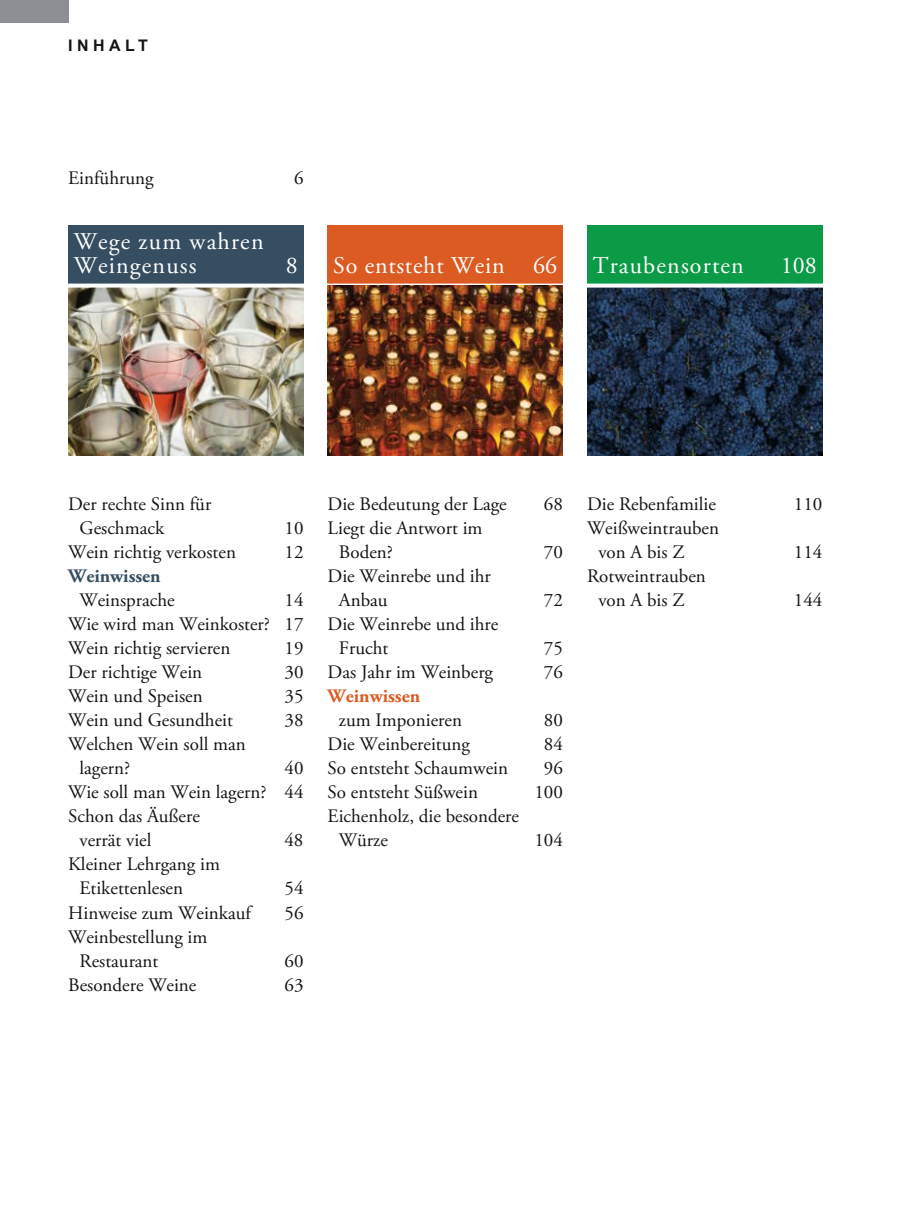
<style>
.page{position:relative;width:907px;height:1219px;background:#fff}
.page>*{position:absolute;margin:0;border:0;box-sizing:border-box;transform-origin:0 0}
.t1{font:24px/24px "Adobe Garamond Pro";letter-spacing:.05em;color:#fff}
.t2{font:24px "Adobe Garamond Pro";letter-spacing:.03em;color:#fff}
.t3{font:19px/24px "Adobe Garamond Pro";color:#141414}
.t4{font:700 19px "Adobe Garamond Pro";color:#364e61}
.t5{font:700 19px "Adobe Garamond Pro";color:#db5b22}
.t6{font:700 16px "Arial";letter-spacing:.28em;color:#141414}
</style>
<div class="page">
<div style="left:0;top:0;width:68px;height:23px;background:#8d8f94"></div>
<div style="left:68px;top:225px;width:235px;height:60px;background:#364e61"></div>
<div style="left:328px;top:225px;width:235px;height:60px;background:#db5b22"></div>
<img style="left:68px;top:287px;width:235px;height:169px">
<div style="left:587px;top:225px;width:235px;height:60px;background:#0b9a46"></div>
<img style="left:587px;top:287px;width:235px;height:169px">
<svg style="left:68px;top:283px;width:755px;height:4px;fill:#fff"></svg>
<img style="left:328px;top:285px;width:235px;height:171px">
<p class="t6" style="left:68px;top:40px;width:81px">INHALT</p>
<p class="t3" style="left:68px;top:168px;width:87px">Einführung</p>
<p class="t3" style="left:294px;top:168px;width:11px">6</p>
<p class="t1" style="left:74px;top:231px;width:191px">Wege zum wahren<br>Weingenuss</p>
<p class="t1" style="left:286px;top:255px;width:13px">8</p>
<p class="t2" style="left:333px;top:255px;width:225px">So entsteht Wein 66</p>
<p class="t1" style="left:593px;top:255px;width:153px">Traubensorten</p>
<p class="t1" style="left:781px;top:255px;width:37px">108</p>
<p class="t3" style="left:79px;top:494px;width:133px;text-indent:-11px">Der rechte Sinn für<br>Geschmack</p>
<p class="t3" style="left:284px;top:518px;width:20px">10</p>
<p class="t3" style="left:68px;top:542px;width:169px">Wein richtig verkosten</p>
<p class="t3" style="left:284px;top:542px;width:20px">12</p>
<p class="t4" style="left:68px;top:568px;width:94px">Weinwissen</p>
<p class="t3" style="left:79px;top:590px;width:97px">Weinsprache</p>
<p class="t3" style="left:68px;top:590px;width:237px;text-align:justify;text-indent:216px">14<br>Wie wird man Weinkoster? 17<br>Wein richtig servieren</p>
<p class="t3" style="left:284px;top:638px;width:20px">19</p>
<p class="t3" style="left:68px;top:662px;width:136px">Der richtige Wein</p>
<p class="t3" style="left:284px;top:662px;width:20px">30</p>
<p class="t3" style="left:68px;top:686px;width:136px">Wein und Speisen</p>
<p class="t3" style="left:284px;top:686px;width:20px">35</p>
<p class="t3" style="left:68px;top:710px;width:166px">Wein und Gesundheit</p>
<p class="t3" style="left:284px;top:710px;width:20px">38</p>
<p class="t3" style="left:79px;top:734px;width:168px;text-indent:-11px">Welchen Wein soll man lagern?</p>
<p class="t3" style="left:284px;top:758px;width:20px">40</p>
<p class="t3" style="left:68px;top:782px;width:237px">Wie soll man Wein lagern? 44</p>
<p class="t3" style="left:68px;top:806px;width:133px">Schon das Äußere</p>
<p class="t3" style="left:79px;top:830px;width:73px">verrät viel</p>
<p class="t3" style="left:284px;top:830px;width:20px">48</p>
<p class="t3" style="left:79px;top:854px;width:142px;text-indent:-11px">Kleiner Lehr gang im<br>Etikettenlesen</p>
<p class="t3" style="left:284px;top:878px;width:20px">54</p>
<p class="t3" style="left:68px;top:902px;width:184px">Hinweise zum Weinkauf</p>
<p class="t3" style="left:284px;top:902px;width:20px">56</p>
<p class="t3" style="left:79px;top:926px;width:129px;text-indent:-11px">Weinbestellung im<br>Restaurant</p>
<p class="t3" style="left:284px;top:950px;width:20px">60</p>
<p class="t3" style="left:68px;top:974px;width:130px">Besondere Weine</p>
<p class="t3" style="left:284px;top:974px;width:20px">63</p>
<p class="t3" style="left:328px;top:494px;width:181px">Die Bedeutung der Lage</p>
<p class="t3" style="left:544px;top:494px;width:20px">68</p>
<p class="t3" style="left:339px;top:518px;width:145px;text-indent:-11px">Liegt die Antwort im<br>Boden?</p>
<p class="t3" style="left:544px;top:542px;width:20px">70</p>
<p class="t3" style="left:339px;top:566px;width:153px;text-indent:-11px">Die Weinrebe und ihr<br>Anbau</p>
<p class="t3" style="left:339px;top:614px;width:161px;text-indent:-11px">Die Weinrebe und ihre<br>Frucht</p>
<p class="t3" style="left:544px;top:590px;width:20px">72</p>
<p class="t3" style="left:544px;top:638px;width:20px">75</p>
<p class="t3" style="left:328px;top:662px;width:167px">Das Jahr im Weinberg</p>
<p class="t3" style="left:544px;top:662px;width:20px">76</p>
<p class="t5" style="left:328px;top:688px;width:94px">Weinwissen</p>
<p class="t3" style="left:339px;top:710px;width:125px">zum Imponieren</p>
<p class="t3" style="left:544px;top:710px;width:20px">80</p>
<p class="t3" style="left:328px;top:734px;width:144px">Die Weinbereitung</p>
<p class="t3" style="left:544px;top:734px;width:20px">84</p>
<p class="t3" style="left:328px;top:758px;width:182px">So entsteht Schaumwein</p>
<p class="t3" style="left:544px;top:758px;width:20px">96</p>
<p class="t3" style="left:328px;top:782px;width:152px">So entsteht Süßwein</p>
<p class="t3" style="left:534px;top:782px;width:30px">100</p>
<p class="t3" style="left:339px;top:806px;width:182px;text-indent:-11px">Eichenholz, die besondere<br>Würze</p>
<p class="t3" style="left:534px;top:830px;width:30px">104</p>
<p class="t3" style="left:587px;top:494px;width:130px">Die Rebenfamilie</p>
<p class="t3" style="left:794px;top:494px;width:30px">110</p>
<p class="t3" style="left:598px;top:518px;width:122px;text-indent:-11px">Weißweintrauben von A bis Z</p>
<p class="t3" style="left:794px;top:542px;width:30px">114</p>
<p class="t3" style="left:587px;top:566px;width:120px;text-align:center">Rotweintrauben von A bis Z</p>
<p class="t3" style="left:794px;top:590px;width:30px">144</p>
</div>
